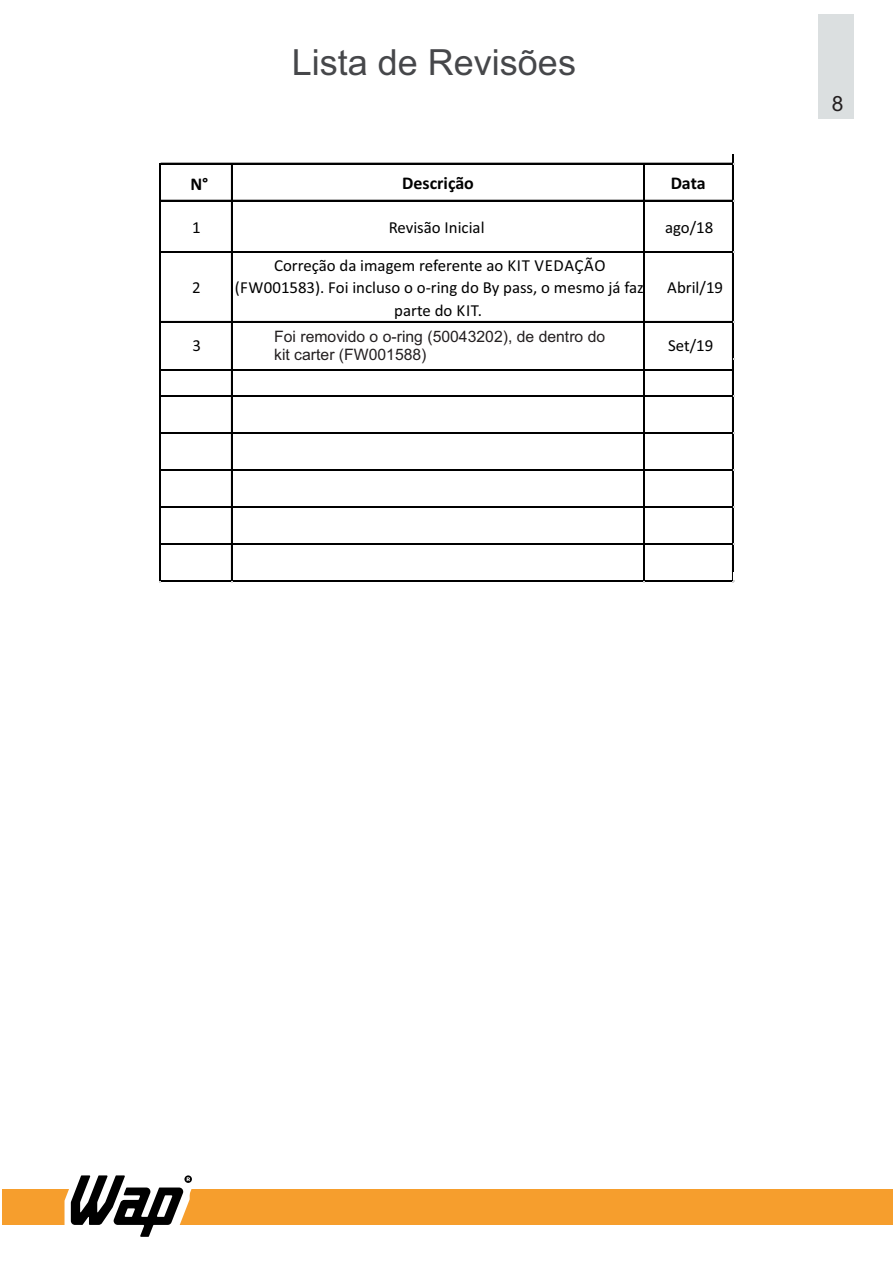
<style>
.page{position:relative;width:893px;height:1262px;background:#fff}
.page>*{position:absolute;margin:0;border:0;box-sizing:border-box;transform-origin:0 0}
.t1{font:36px "Arial";color:#46474a}
.t2{font:21px "Arial";color:#231f20}
.t3{font:700 18px "Calibri";color:#000}
.t4{font:16.8px/22.5px "Calibri";color:#000;text-align:center}
.t5{font:15.75px/17.5px "Arial";color:#231f20}
</style>
<div class="page">
<div style="left:2px;top:1189px;width:890px;height:35px;background:#f69e2d"></div>
<svg style="left:65px;top:1175px;width:129px;height:62px"></svg>
<div style="left:818px;top:15px;width:35px;height:104px;background:#dbdfe0"></div>
<hr style="left:161px;top:163px;width:572px;height:1px;background:#000">
<hr style="left:161px;top:200px;width:572px;height:1px;background:#000">
<hr style="left:161px;top:251px;width:572px;height:1px;background:#000">
<hr style="left:161px;top:252px;width:572px;height:1px;background:#000">
<hr style="left:161px;top:321px;width:572px;height:1px;background:#000">
<hr style="left:159px;top:369px;width:573px;height:1px;background:#000">
<hr style="left:161px;top:395px;width:572px;height:1px;background:#000">
<hr style="left:161px;top:432px;width:572px;height:2px;background:#000">
<hr style="left:161px;top:469px;width:572px;height:2px;background:#000">
<hr style="left:161px;top:506px;width:572px;height:2px;background:#000">
<hr style="left:161px;top:543px;width:572px;height:2px;background:#000">
<hr style="left:159px;top:163px;width:2px;height:419px;background:#000">
<hr style="left:231px;top:164px;width:1px;height:418px;background:#000">
<hr style="left:643px;top:164px;width:1px;height:418px;background:#000">
<hr style="left:161px;top:580px;width:572px;height:2px;background:#000">
<hr style="left:732px;top:164px;width:1px;height:418px;background:#000">
<hr style="left:732px;top:154px;width:1px;height:417px;background:#000">
<h1 class="t1" style="left:292px;top:49px;width:286px">Lista de Revisões</h1>
<p class="t3" style="left:190px;top:176px;width:19px">N°</p>
<p class="t3" style="left:402px;top:175px;width:73px">Descrição</p>
<p class="t3" style="left:670px;top:175px;width:36px">Data</p>
<p class="t4" style="left:192px;top:217px;width:10px">1</p>
<p class="t4" style="left:388px;top:217px;width:97px">Revisão Inicial</p>
<p class="t4" style="left:665px;top:217px;width:50px">ago/18</p>
<p class="t4" style="left:192px;top:278px;width:10px">2</p>
<p class="t4" style="left:235px;top:255px;width:410px">Correção da imagem referente ao KIT VEDAÇÃO (FW001583). Foi incluso o o‐ring do By pass, o mesmo já faz parte do KIT.</p>
<p class="t4" style="left:193px;top:336px;width:10px">3</p>
<p class="t5" style="left:274px;top:329px;width:332px">Foi removido o o-ring (50043202), de dentro do kit carter (FW001588)</p>
<p class="t4" style="left:667px;top:278px;width:57px">Abril/19</p>
<p class="t4" style="left:668px;top:335px;width:47px">Set/19</p>
<p class="t2" style="left:831px;top:96px;width:13px">8</p>
</div>
